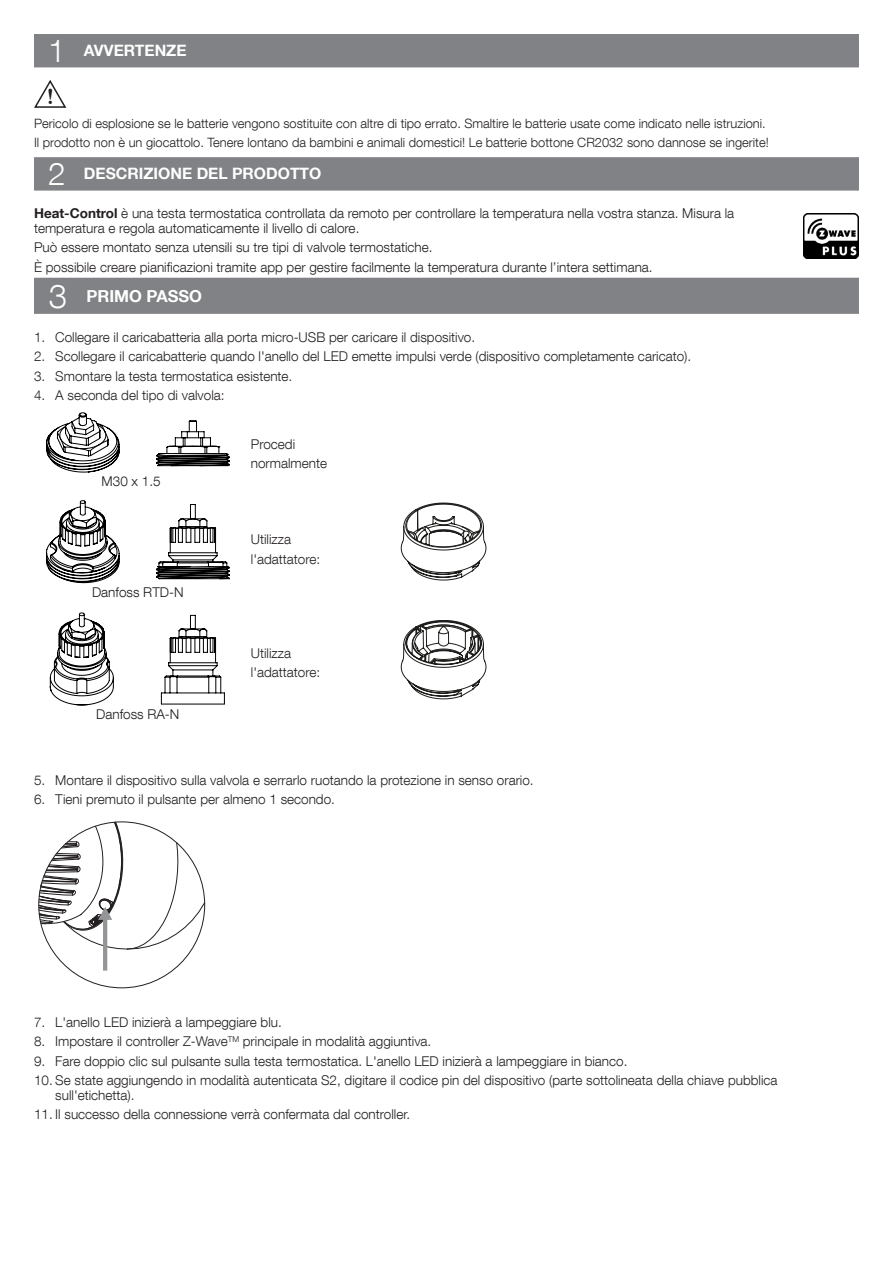
<style>
.page{position:relative;width:893px;height:1263px;background:#fff}
.page>*{position:absolute;margin:0;border:0;box-sizing:border-box;transform-origin:0 0}
.t1{font:300 33px "Helvetica Neue LT Com";color:#fff}
.t2{font:300 31.35px "Helvetica Neue LT Com";color:#fff}
.t3{font:23.4px "Bell MT Bold";color:#231f20}
.titolo{font:700 16.5px "Helvetica Neue LT Com";color:#fff}
.titolo-2{font:700 15.75px "Helvetica Neue LT Com";color:#fff}
.podstawowy-no-break{font:300 13.5px/15px "Helvetica Neue LT Com";color:#231f20}
.t4{font:300 13.5px "Helvetica Neue LT Com";color:#1d1d1b}
.t5{font:300 12.9px "Helvetica Neue LT Com";color:#231f20}
.s1{font-weight:700}
</style>
<div class="page">
<div style="left:34px;top:34px;width:825px;height:33px;background:#808285"></div>
<div style="left:34px;top:157px;width:825px;height:34px;background:#808285"></div>
<div style="left:34px;top:278px;width:825px;height:36px;background:#808285"></div>
<svg style="left:38px;top:821px;width:167px;height:149px"></svg>
<img style="left:804px;top:214px;width:55px;height:44px">
<svg style="left:34px;top:80px;width:32px;height:28px"></svg>
<svg style="left:46px;top:412px;width:74px;height:61px"></svg>
<svg style="left:46px;top:500px;width:74px;height:83px"></svg>
<svg style="left:156px;top:420px;width:74px;height:46px"></svg>
<svg style="left:156px;top:504px;width:74px;height:75px"></svg>
<svg style="left:50px;top:612px;width:64px;height:93px"></svg>
<hr style="left:161px;top:704px;width:63px;height:1px;background:#000">
<svg style="left:161px;top:615px;width:64px;height:89px"></svg>
<svg style="left:401px;top:503px;width:85px;height:77px"></svg>
<svg style="left:401px;top:620px;width:85px;height:79px"></svg>
<p class="t2" style="left:48px;top:32px;width:19px">1</p>
<p class="titolo-2" style="left:84px;top:41px;width:104px">AVVERTENZE</p>
<p class="t3" style="left:47px;top:83px;width:8px">!</p>
<p class="t5" style="left:34px;top:116px;width:733px">Pericolo di esplosione se le batterie vengono sostituite con altre di tipo errato. Smaltire le batterie usate come indicato nelle istruzioni.</p>
<p class="t5" style="left:34px;top:135px;width:736px">Il prodotto non è un giocattolo. Tenere lontano da bambini e animali domestici! Le batterie bottone CR2032 sono dannose se ingerite!</p>
<p class="t2" style="left:48px;top:155px;width:19px">2</p>
<p class="titolo-2" style="left:84px;top:164px;width:239px">DESCRIZIONE DEL PRODOTTO</p>
<p class="podstawowy-no-break" style="left:34px;top:206px;width:702px"><span class="s1">Heat-Control</span> è una testa termostatica controllata da remoto per controllare la temperatura nella vostra stanza. Misura la temperatura e regola automaticamente il livello di calore.</p>
<p class="podstawowy-no-break" style="left:34px;top:240px;width:400px">Può essere montato senza utensili su tre tipi di valvole termostatiche.</p>
<p class="podstawowy-no-break" style="left:34px;top:259px;width:620px">È possibile creare pianificazioni tramite app per gestire facilmente la temperatura durante l’intera settimana.</p>
<p class="t1" style="left:49px;top:276px;width:20px">3</p>
<p class="titolo" style="left:86px;top:285px;width:117px">PRIMO PASSO</p>
<p class="podstawowy-no-break" style="left:34px;top:330px;width:443px">1. Collegare il caricabatteria alla porta micro-USB per caricare il dispositivo.</p>
<p class="podstawowy-no-break" style="left:34px;top:349px;width:659px">2. Scollegare il caricabatterie quando l'anello del LED emette impulsi verde (dispositivo completamente caricato).</p>
<p class="podstawowy-no-break" style="left:34px;top:368px;width:260px">3. Smontare la testa termostatica esistente.</p>
<p class="podstawowy-no-break" style="left:34px;top:387px;width:192px">4. A seconda del tipo di valvola:</p>
<p class="t4" style="left:102px;top:473px;width:61px">M30 x 1.5</p>
<p class="t4" style="left:92px;top:584px;width:93px">Danfoss RTD-N</p>
<p class="t4" style="left:96px;top:706px;width:85px">Danfoss RA-N</p>
<p class="podstawowy-no-break" style="left:251px;top:436px;width:46px">Procedi</p>
<p class="podstawowy-no-break" style="left:251px;top:455px;width:78px">normalmente</p>
<p class="podstawowy-no-break" style="left:251px;top:532px;width:42px">Utilizza</p>
<p class="podstawowy-no-break" style="left:251px;top:551px;width:71px">l'adattatore:</p>
<p class="podstawowy-no-break" style="left:251px;top:645px;width:42px">Utilizza</p>
<p class="podstawowy-no-break" style="left:251px;top:664px;width:71px">l'adattatore:</p>
<p class="podstawowy-no-break" style="left:34px;top:772px;width:501px">5. Montare il dispositivo sulla valvola e serrarlo ruotando la protezione in senso orario.</p>
<p class="podstawowy-no-break" style="left:34px;top:792px;width:302px">6. Tieni premuto il pulsante per almeno 1 secondo.</p>
<p class="podstawowy-no-break" style="left:34px;top:1014px;width:249px">7. L'anello LED inizierà a lampeggiare blu.</p>
<p class="podstawowy-no-break" style="left:34px;top:1034px;width:399px">8. Impostare il controller Z-Wave<sup>TM</sup> principale in modalità aggiuntiva.</p>
<p class="podstawowy-no-break" style="left:34px;top:1053px;width:595px">9. Fare doppio clic sul pulsante sulla testa termostatica. L'anello LED inizierà a lampeggiare in bianco.</p>
<p class="podstawowy-no-break" style="left:55px;top:1072px;width:724px;text-indent:-21px">10. Se state aggiungendo in modalità autenticata S2, digitare il codice pin del dispositivo (parte sottolineata della chiave pubblica sull'etichetta).</p>
<p class="podstawowy-no-break" style="left:34px;top:1106px;width:378px">11. Il successo della connessione verrà confermata dal controller.</p>
</div>
